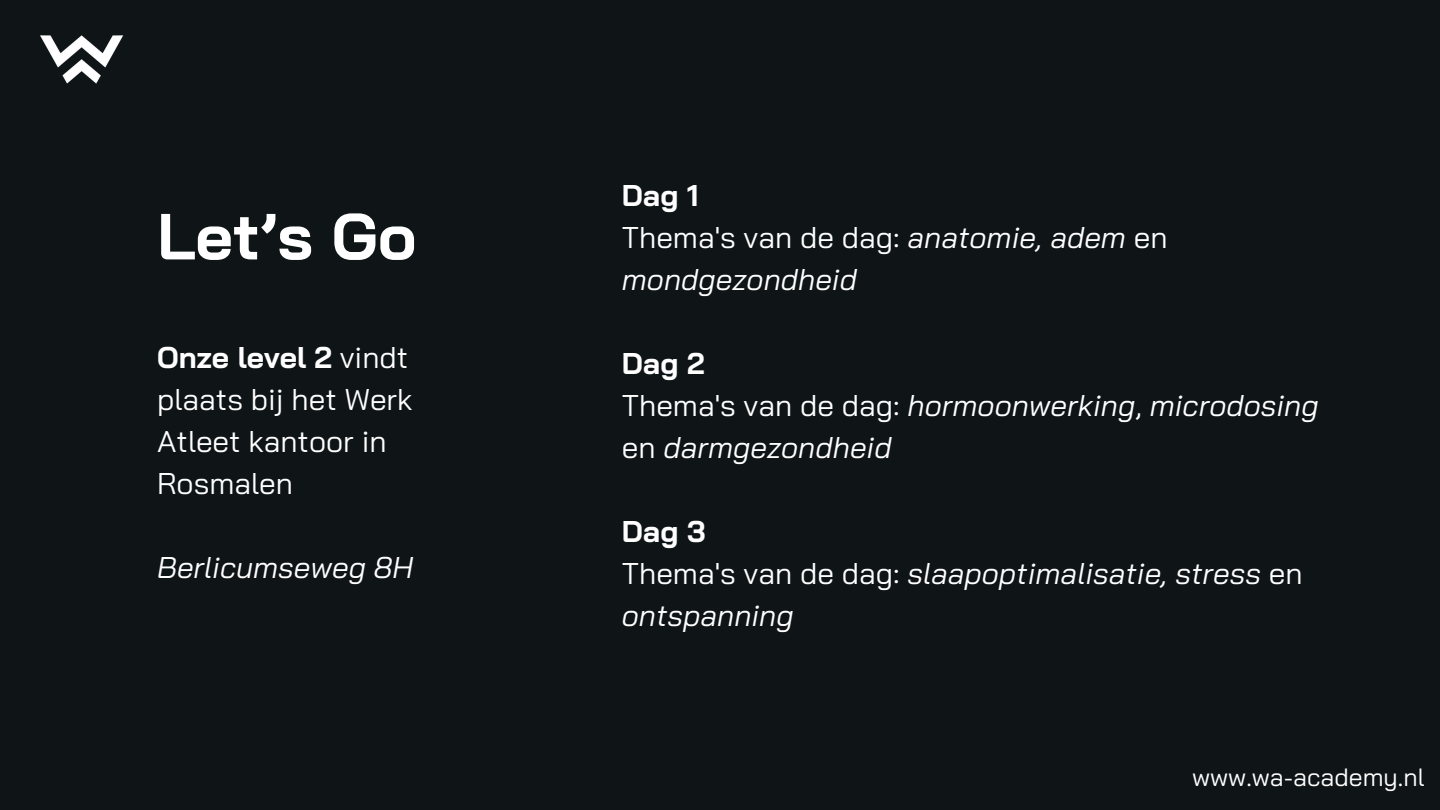
<style>
.page{position:relative;width:1440px;height:810px;background:#0f1517}
.page>*{position:absolute;margin:0;border:0;box-sizing:border-box;transform-origin:0 0}
.t1{font:700 65px "Bai Jamjuree";color:#fff}
.t2{font:italic 30px/42px "Bai Jamjuree";color:#fff}
.t3{font:30px/42px "Bai Jamjuree";color:#fff}
.t4{font:25px "Bai Jamjuree";color:#fff}
.s1{font-weight:700}
.s2{font-weight:700;font-style:normal}
.s3{font-style:normal}
</style>
<div class="page">
<img style="left:40px;top:35px;width:84px;height:49px">
<p class="t1" style="left:157px;top:194px;width:261px">Let’s Go</p>
<h1 class="t3" style="left:157px;top:335px;width:257px"><span class="s1">Onze level 2</span> vindt plaats bij het Werk<br>Atleet kantoor in<br>Rosmalen</h1>
<h2 class="t2" style="left:157px;top:545px;width:258px">Berlicumseweg 8H</h2>
<h2 class="t2" style="left:622px;top:174px;width:547px"><span class="s2">Dag 1<br></span><span class="s3">Thema's van de dag:</span> anatomie, adem <span class="s3">en </span>mondgezondheid</h2>
<h2 class="t2" style="left:622px;top:342px;width:698px"><span class="s2">Dag 2<br></span><span class="s3">Thema's van de dag:</span> hormoonwerking<span class="s3">,</span> microdosing <span class="s3">en</span> darmgezondheid</h2>
<h2 class="t2" style="left:622px;top:510px;width:682px"><span class="s2">Dag 3<br></span><span class="s3">Thema's van de dag:</span> slaapoptimalisatie, stress <span class="s3">en </span>ontspanning</h2>
<h2 class="t4" style="left:1192px;top:761px;width:234px">www.wa-academy.nl</h2>
</div>
